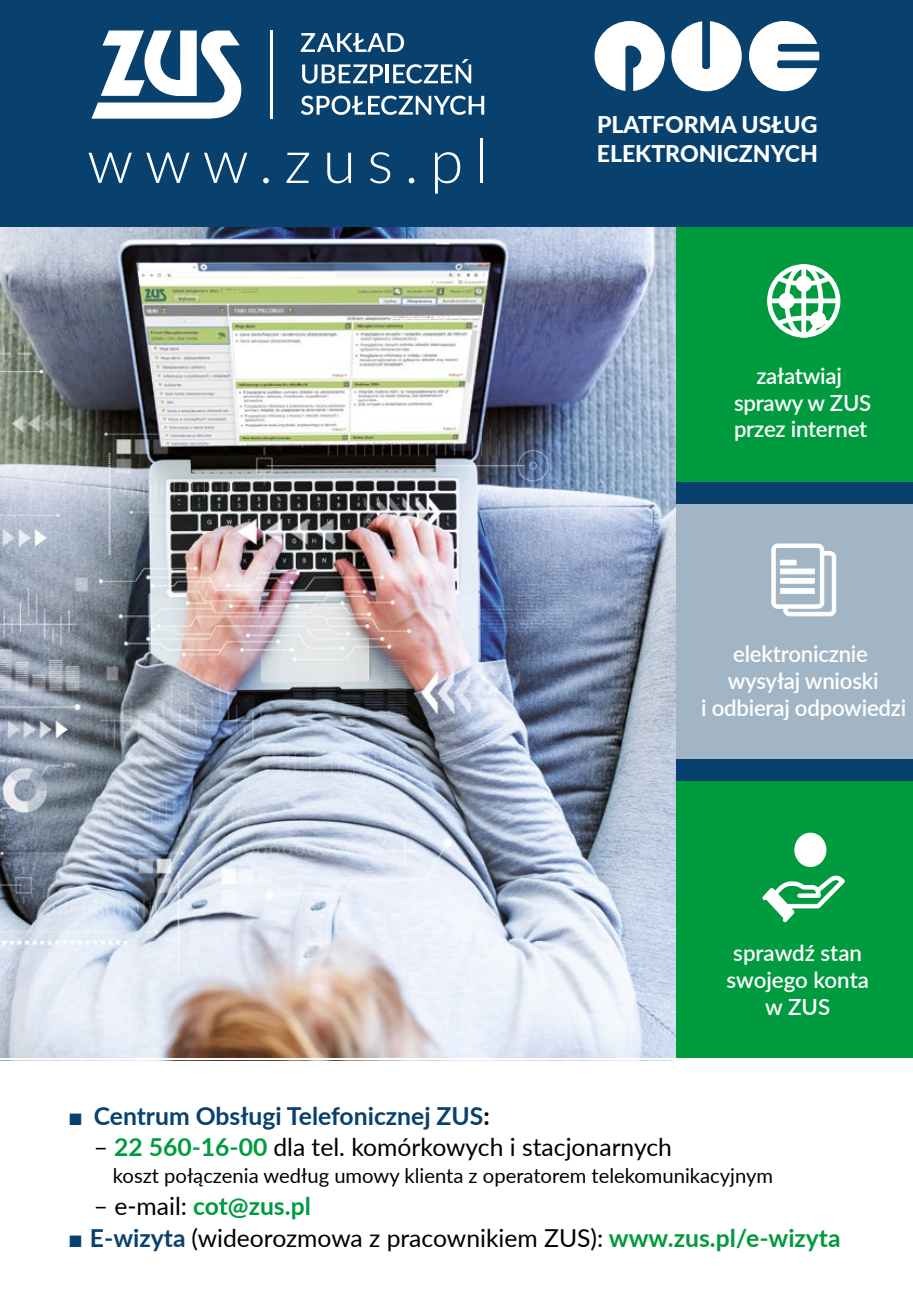
<style>
.page{position:relative;width:913px;height:1295px;background:#fff}
.page>*{position:absolute;margin:0;border:0;box-sizing:border-box;transform-origin:0 0}
.t1{font:300 60.75px "Lato";letter-spacing:.185em;color:#fff}
.t2{font:24.75px "Lato";color:#000}
.t3{font:700 24.75px "Lato";color:#08406e}
.t4{font:700 24.75px "Lato";color:#009b3e}
.t5{font:800 23.18px/28.8px "Lato";color:#fff}
.t6{font:600 22.5px/27px "Lato";letter-spacing:-.01em;color:#fff;text-align:center}
.t7{font:600 22.28px/27px "Lato";letter-spacing:-.01em;color:#fff;text-align:center}
.t8{font:20.25px "Lato";color:#000}
.s1{font-family:"Arial";font-weight:400}
.s2{color:#000}
.s3{font-weight:700;color:#009b3e}
.s4{font-weight:400;color:#000}
.s5{font-family:"Arial";color:#08406e}
.s6{font-weight:700;color:#08406e}
</style>
<div class="page">
<div style="left:676px;top:227px;width:236px;height:831px;background:#08406e"></div>
<div style="left:0;top:0;width:912px;height:227px;background:#08406e"></div>
<svg style="left:300px;top:33px;width:104px;height:19px"></svg>
<svg style="left:302px;top:64px;width:81px;height:19px"></svg>
<hr style="left:385px;top:64px;width:3px;height:19px;background:#fff">
<svg style="left:393px;top:59px;width:78px;height:24px"></svg>
<svg style="left:301px;top:96px;width:183px;height:19px"></svg>
<svg style="left:91px;top:30px;width:151px;height:89px"></svg>
<hr style="left:270px;top:30px;width:2px;height:89px;background:#fff">
<svg style="left:671px;top:21px;width:70px;height:70px"></svg>
<svg style="left:749px;top:21px;width:69px;height:70px"></svg>
<svg style="left:594px;top:21px;width:70px;height:70px"></svg>
<div style="left:676px;top:782px;width:236px;height:276px;background:#009b3e"></div>
<div style="left:676px;top:504px;width:236px;height:255px;background:#a2b5c5"></div>
<svg style="left:771px;top:544px;width:64px;height:72px"></svg>
<div style="left:676px;top:227px;width:236px;height:255px;background:#009b3e"></div>
<svg style="left:762px;top:875px;width:83px;height:47px"></svg>
<div style="left:795px;top:834px;width:29px;height:31px;background:#fff;border-radius:50%"></div>
<div style="left:794px;top:833px;width:32px;height:34px;border:3px solid #fff;border-radius:50%"></div>
<div style="left:766px;top:264px;width:74px;height:74px;border:5px solid #fff;border-radius:50%"></div>
<div style="left:783px;top:264px;width:39px;height:74px;border:5px solid #fff;border-radius:50%"></div>
<svg style="left:771px;top:271px;width:64px;height:17px"></svg>
<svg style="left:771px;top:313px;width:64px;height:17px"></svg>
<div style="left:769px;top:298px;width:68px;height:5px;background:#fff"></div>
<svg style="left:801px;top:266px;width:4px;height:69px"></svg>
<div style="left:778px;top:293px;width:16px;height:16px;border:5px solid #fff;border-radius:50%"></div>
<div style="left:809px;top:312px;width:16px;height:15px;border:5px solid #fff;border-radius:50%"></div>
<div style="left:795px;top:276px;width:16px;height:16px;border:5px solid #fff;border-radius:50%"></div>
<img style="left:0;top:227px;width:673px;height:831px">
<p class="t1" style="left:87px;top:119px;width:402px">www.zus.pl</p>
<p class="t5" style="left:596px;top:109px;width:223px">PLATFORMA USŁUG<br>ELEKTRONICZNYCH</p>
<p class="t7" style="left:733px;top:361px;width:139px">załatwiaj sprawy w ZUS przez internet</p>
<p class="t6" style="left:700px;top:639px;width:206px">elektronicznie wysyłaj wnioski<br>i odbieraj odpowiedzi</p>
<p class="t7" style="left:726px;top:938px;width:144px">sprawdź stan swojego konta w ZUS</p>
<p class="t3" style="left:68px;top:1097px;width:423px"><span class="s1">■</span> Centrum Obsługi Telefonicznej ZUS<span class="s2">:</span></p>
<p class="t2" style="left:94px;top:1129px;width:579px">– <span class="s3">22 560-16-00</span> dla tel. komórkowych i stacjonarnych</p>
<p class="t8" style="left:113px;top:1161px;width:661px">koszt połączenia według umowy klienta z operatorem telekomunikacyjnym</p>
<p class="t4" style="left:94px;top:1187px;width:218px"><span class="s4">– e-mail:</span> cot@zus.pl</p>
<p class="t2" style="left:68px;top:1220px;width:773px"><span class="s5">■</span> <span class="s6">E-wizyta</span> (wideorozmowa z pracownikiem ZUS): <span class="s3">www.zus.pl/e-wizyta</span></p>
<p class="t2" style="left:509px;top:1129px;width:7px">i</p>
<p class="t8" style="left:419px;top:1161px;width:6px">i</p>
</div>
